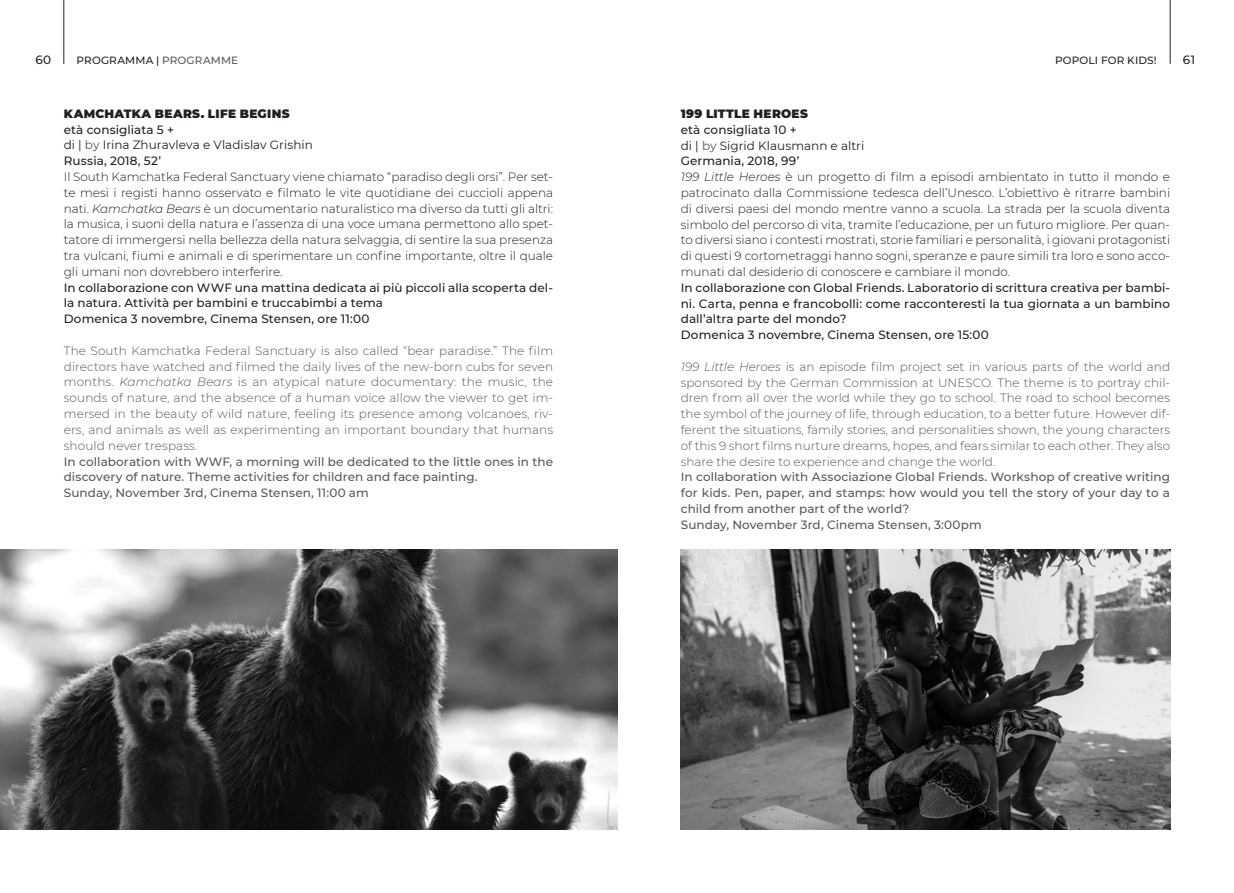
<style>
.page{position:relative;width:1234px;height:893px;background:#fff}
.page>*{position:absolute;margin:0;border:0;box-sizing:border-box;transform-origin:0 0}
.t1{font:300 12px/15.8px "Montserrat";color:#231f20}
.t2{font:300 12px/15.8px "Montserrat";color:#57585a;text-align:justify}
.t3{font:500 12px/15.8px "Montserrat";letter-spacing:.01em;color:#57585a}
.t4{font:500 12px/15.8px "Montserrat";letter-spacing:.01em;color:#231f20}
.t5{font:12px/15.8px "Montserrat";letter-spacing:.005em;color:#231f20}
.t6{font:900 12px "Montserrat";letter-spacing:.025em;color:#231f20}
.t7{font:500 10.5px "Montserrat";letter-spacing:.015em;color:#231f20}
.s1{color:#57585a}
.s2{font-weight:500}
.s3{font-style:italic}
.s4{font-weight:400}
.s5{font-weight:400;color:#57585a}
</style>
<div class="page">
<hr style="left:63px;top:0;width:1px;height:64px;background:#231f20">
<hr style="left:1169px;top:0;width:1px;height:64px;background:#231f20">
<img style="left:680px;top:550px;width:489px;height:279px">
<img style="left:0;top:550px;width:617px;height:279px">
<p class="t4" style="left:35px;top:51px;width:17px">60</p>
<p class="t7" style="left:77px;top:53px;width:163px">programma | <span class="s1">programme</span></p>
<p class="t7" style="left:1054px;top:53px;width:55px">po po li for</p>
<p class="t7" style="left:1126px;top:53px;width:31px">kids!</p>
<p class="t4" style="left:1182px;top:51px;width:14px">61</p>
<p class="t6" style="left:64px;top:104px;width:227px">KAMCHATKA BEARS. LIFE BEGINS</p>
<p class="t5" style="left:64px;top:121px;width:250px"><span class="s2">età consigliata 5 +<br></span>di | <span class="s1">by</span> Irina Zhuravleva e Vladislav Grishin<br><span class="s2">Russia, 2018, 52’</span></p>
<p class="t1" style="left:64px;top:168px;width:490px;text-align:justify">Il South Kamchatka Federal Sanctuary viene chiamato “paradiso degli orsi”. Per set&shy;te mesi i registi hanno osservato e filmato le vite quotidiane dei cuccioli appena nati. <span class="s3">Kamchatka Bears</span> è un documentario naturalistico ma diverso da tutti gli altri: la musica, i suoni della natura e l’assenza di una voce umana permettono allo spet&shy;tatore di immergersi nella bellezza della natura selvaggia, di sentire la sua presenza tra vulcani, fiumi e animali e di sperimentare un confine importante, oltre il quale gli umani non dovrebbero interferire.</p>
<p class="t4" style="left:64px;top:279px;width:490px">I n collaborazione con WWF una mattina dedicata ai più piccoli alla scoperta del&shy;la natura. Attività per bambini e truccabimbi a tema<br>Domenica 3 novembre, Cinema Stensen, ore 11:00</p>
<p class="t2" style="left:64px;top:342px;width:490px">The South Kamchatka Federal Sanctuary is also called “bear paradise.” The film directors have watched and filmed the daily lives of the new-born cubs for seven months. <span class="s3">Kamchatka Bears</span> is an atypical nature documentary: the music, the sounds of nature, and the absence of a human voice allow the viewer to get im&shy;mersed in the beauty of wild nature, feeling its presence among volcanoes, riv&shy;ers, and animals as well as experimenting an important boundary that humans should never trespass.</p>
<p class="t3" style="left:64px;top:453px;width:490px">I n collaboration with WWF, a morning will be dedicated to the little ones in the discovery of nature. Theme activities for children and face painting.<br>Sunday, November 3rd, Cinema Stensen, 11:00 am</p>
<p class="t6" style="left:680px;top:105px;width:46px">199 LITTL</p>
<p class="t6" style="left:741px;top:105px;width:67px">E HEROES</p>
<p class="t1" style="left:680px;top:121px;width:490px"><span class="s2">età consigliata 10 +<br></span><span class="s4">di |</span> <span class="s5">by</span> <span class="s4">Sigrid Klausmann e altri<br></span><span class="s2">Germania, 2018, 99’<br></span><span class="s3">199 Little Heroes</span> è un progetto di film a episodi ambientato in tutto il mondo e patrocinato dalla Commissione tedesca dell’Unesco. L’obiettivo è ritrarre bambini di diversi paesi del mondo mentre vanno a scuola. La strada per la scuola diventa simbolo del percorso di vita, tramite l’educazione, per un futuro migliore. Per quan&shy;to diversi siano i contesti mostrati, storie familiari e personalità, i giovani protagonisti di questi 9 cortometraggi hanno sogni, speranze e paure simili tra loro e sono acco&shy;munati dal desiderio di conoscere e cambiare il mondo.</p>
<p class="t4" style="left:680px;top:279px;width:490px">I n collaborazione con Global Friends. Laboratorio di scrittura creativa per bambi&shy;ni. Carta, penna e francobolli: come racconteresti la tua giornata a un bambino dall’altra parte del mondo?<br>Domenica 3 novembre, Cinema Stensen, ore 15:00</p>
<p class="t2" style="left:680px;top:358px;width:490px"><span class="s3">199 Little Heroes</span> is an episode film project set in various parts of the world and sponsored by the German Commission at UNESCO. The theme is to portray chil&shy;dren from all over the world while they go to school. The road to school becomes the symbol of the journey of life, through education, to a better future. However dif&shy;ferent the situations, family stories, and personalities shown, the young characters of this 9 short films nurture dreams, hopes, and fears similar to each other. They also share the desire to experience and change the world.</p>
<p class="t3" style="left:680px;top:469px;width:490px">I n collaboration with Associazione Global Friends. Workshop of creative writing for kids. Pen, paper, and stamps: how would you tell the story of your day to a child from another part of the world?<br>Sunday, November 3rd, Cinema Stensen, 3:00pm</p>
</div>
